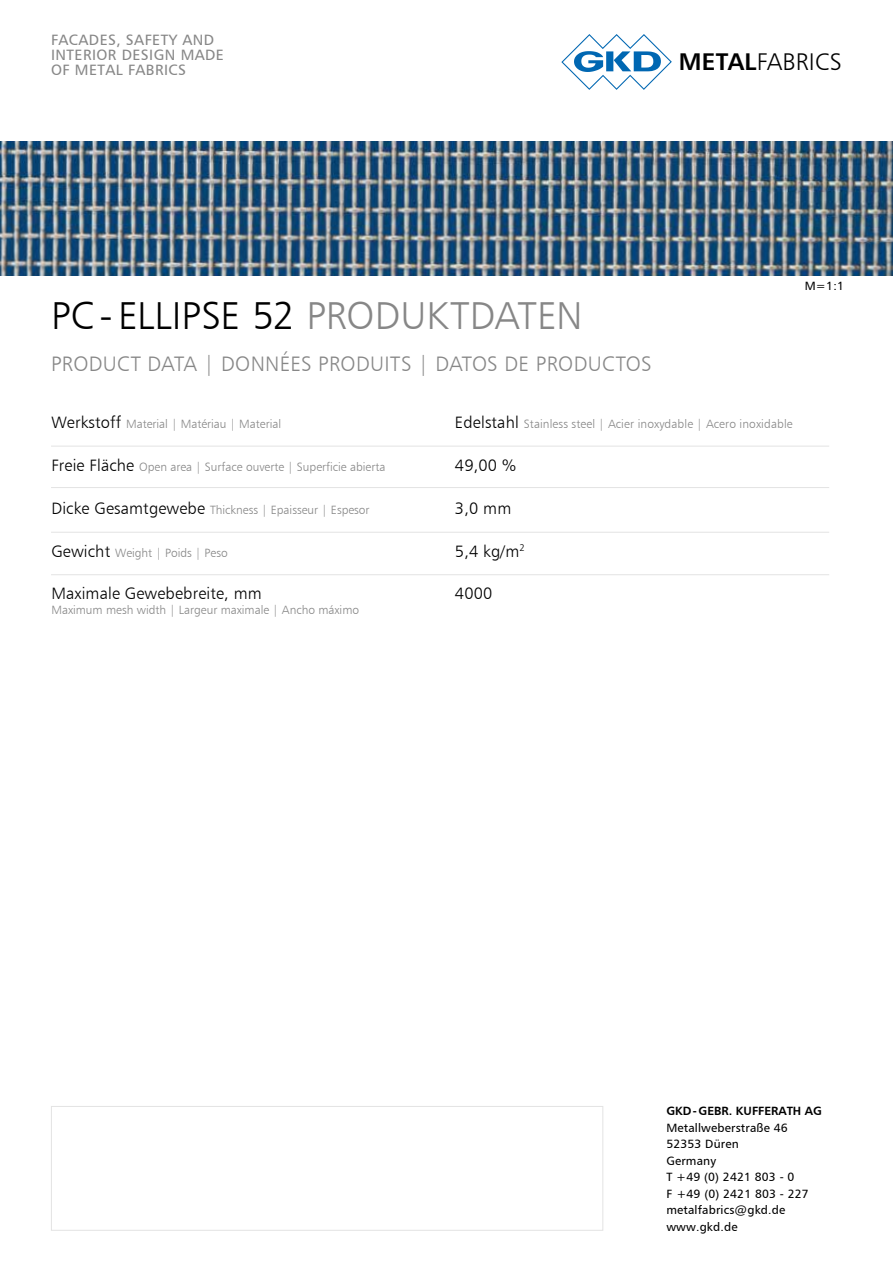
<style>
.page{position:relative;width:893px;height:1263px;background:#fff}
.page>*{position:absolute;margin:0;border:0;box-sizing:border-box;transform-origin:0 0}
.t1{font:39px "Humanist 777 BT Light B";color:#000}
.t2{font:24px "Humanist 777 BT Light B";letter-spacing:.01em;color:#000}
.t3{font:21px "Humanist 777 BT Light B";letter-spacing:.01em;color:#878787}
.t4{font:16.5px "Humanist 777 BT Light B";letter-spacing:.01em;color:#000}
.t5{font:15px/15px "Humanist 777 BT Roman B";letter-spacing:.03em;color:#878787}
.t6{font:12px "Humanist 777 BT Light B";color:#878787}
.t7{font:12px/16.5px "Humanist 777 BT Roman B";letter-spacing:.015em;color:#000}
.t8{font:12px "Humanist 777 BT Bold B";color:#000}
.s1{font-family:"Humanist 777 BT Bold B"}
.s2{color:#878787}
.s3{font-size:16.5px;color:#000}
</style>
<div class="page">
<div style="left:51px;top:1106px;width:552px;height:125px;border:1px solid #e3e3e3"></div>
<hr style="left:51px;top:574px;width:778px;height:1px;background:#e3e3e3">
<hr style="left:51px;top:532px;width:778px;height:1px;background:#e3e3e3">
<hr style="left:51px;top:487px;width:778px;height:1px;background:#e3e3e3">
<hr style="left:51px;top:446px;width:778px;height:1px;background:#e3e3e3">
<img style="left:0;top:141px;width:893px;height:134px">
<svg style="left:561px;top:34px;width:111px;height:56px"></svg>
<p class="t5" style="left:51px;top:32px;width:174px">FACADES, SAFETY AND<br>INTERIOR DESIGN MADE<br>OF METAL FABRICS</p>
<h2 class="t2" style="left:679px;top:47px;width:164px"><span class="s1">METAL</span>FABRICS</h2>
<h1 class="t1" style="left:51px;top:292px;width:533px">PC- ELLIPSE 52 <span class="s2">PRODUKTDATEN</span></h1>
<h3 class="t3" style="left:51px;top:351px;width:602px">PRODUCT DATA | DONNÉES PRODUITS | DATOS DE PRODUCTOS</h3>
<p class="t7" style="left:805px;top:277px;width:41px">M=1:1</p>
<p class="t6" style="left:51px;top:417px;width:231px"><span class="s3">Werkstoff</span> Material | Matériau | Material</p>
<p class="t6" style="left:455px;top:417px;width:339px"><span class="s3">Edelstahl</span> Stainless steel | Acier inoxydable | Acero inoxidable</p>
<p class="t6" style="left:51px;top:459px;width:335px"><span class="s3">Freie Fläche</span> Open area | Surface ouverte | Superficie abierta</p>
<h3 class="t4" style="left:455px;top:455px;width:63px">49,00 %</h3>
<p class="t6" style="left:51px;top:502px;width:320px"><span class="s3">Dicke Gesamtgewebe</span> Thickness | Epaisseur | Espesor</p>
<h3 class="t4" style="left:455px;top:498px;width:58px">3,0 mm</h3>
<p class="t6" style="left:51px;top:545px;width:178px"><span class="s3">Gewicht</span> Weight | Poids | Peso</p>
<h3 class="t4" style="left:455px;top:541px;width:71px">5,4 kg/m<sup>2</sup></h3>
<h3 class="t4" style="left:51px;top:583px;width:212px">Maximale Gewebebreite, mm</h3>
<h3 class="t4" style="left:455px;top:583px;width:39px">4000</h3>
<p class="t6" style="left:51px;top:602px;width:309px">Maximum mesh width | Largeur maximale | Ancho máximo</p>
<p class="t8" style="left:666px;top:1103px;width:157px">GKD-GEBR. KUFFERATH AG</p>
<p class="t7" style="left:666px;top:1119px;width:144px">Metallweberstraße 46<br>52353 Düren<br>Germany<br>T +49 (0) 2421 803 - 0<br>F +49 (0) 2421 803 - 227 metalfabrics@gkd.de www.gkd.de</p>
</div>
